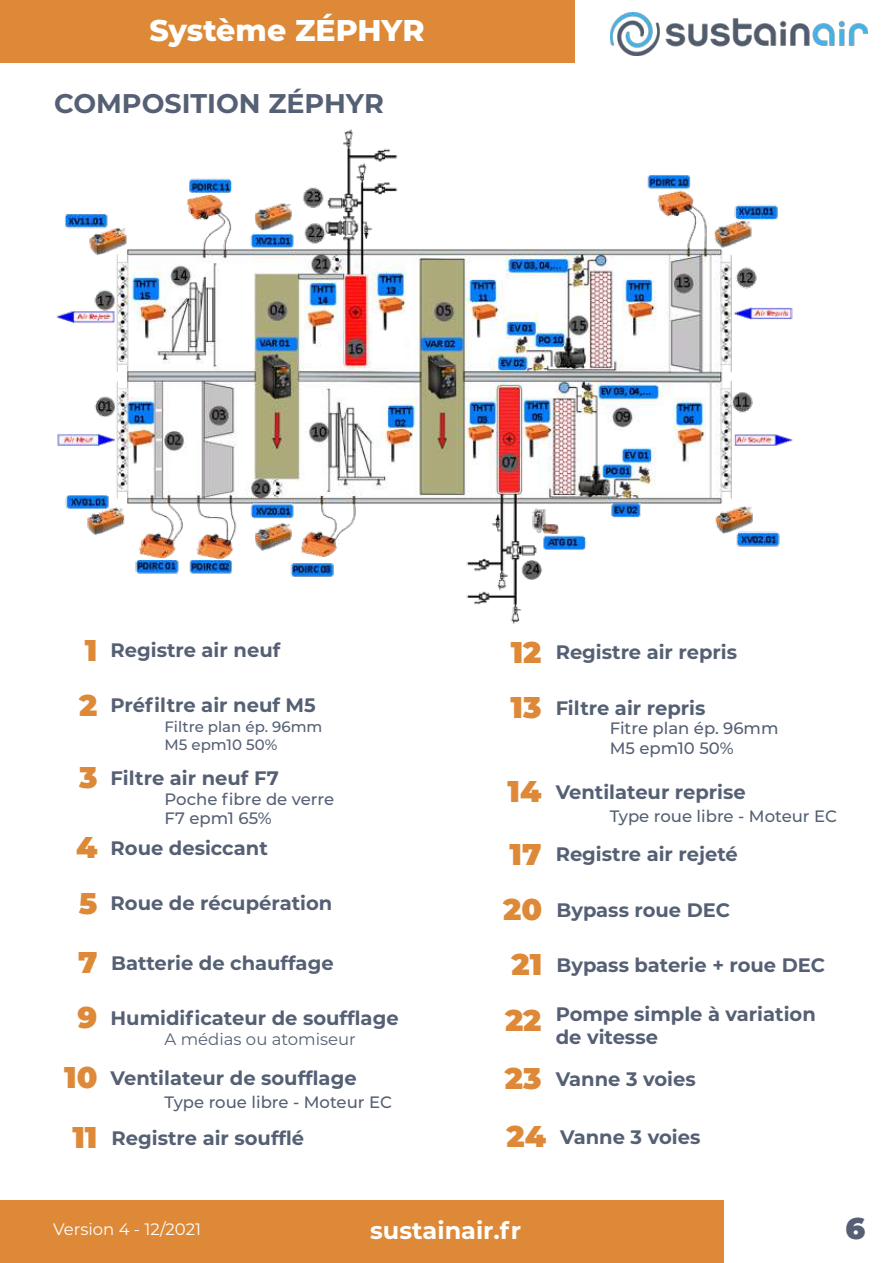
<style>
.page{position:relative;width:893px;height:1263px;background:#fff}
.page>*{position:absolute;margin:0;border:0;box-sizing:border-box;transform-origin:0 0}
.t1{font:800 30px "Montserrat";color:#fff}
.t2{font:900 30px "Montserrat";color:#556074}
.t3{font:700 27px "Montserrat";color:#556074}
.t4{font:700 24px "Montserrat";color:#fff}
.t5{font:700 19.5px/23.4px "Montserrat";color:#556074}
.t6{font:500 16.5px/19.8px "Montserrat";color:#556074}
.t7{font:16.5px "Montserrat";color:#556074}
.t8{font:16.5px "Montserrat";color:#fff}
.t9{font:500 15px/18px "Montserrat";color:#556074}
.s1{font-weight:900;font-size:30px;color:#dd8937}
</style>
<div class="page">
<div style="left:0;top:1201px;width:723px;height:62px;background:#dd8937"></div>
<div style="left:0;top:0;width:574px;height:62px;background:#dd8937"></div>
<img style="left:610px;top:12px;width:257px;height:43px">
<img style="left:56px;top:130px;width:737px;height:493px">
<h1 class="t1" style="left:149px;top:8px;width:277px">Système ZÉPHYR</h1>
<h2 class="t3" style="left:54px;top:84px;width:331px">COMPOSITION ZÉPHYR</h2>
<p class="t5" style="left:85px;top:637px;width:197px"><span class="s1">1</span> Registre air neuf</p>
<p class="t5" style="left:79px;top:693px;width:238px"><span class="s1">2</span> Préfiltre air neuf M5</p>
<p class="t9" style="left:165px;top:717px;width:159px">Filtre plan ép. 96mm<br>M5 epm10 50%</p>
<p class="t5" style="left:79px;top:765px;width:201px"><span class="s1">3</span> Filtre air neuf F7</p>
<p class="t6" style="left:165px;top:788px;width:171px">Poche fibre de verre<br>F7 epm1 65%</p>
<p class="t5" style="left:76px;top:835px;width:193px"><span class="s1">4</span> Roue desiccant</p>
<p class="t5" style="left:79px;top:890px;width:255px"><span class="s1">5</span> Roue de récupération</p>
<p class="t5" style="left:78px;top:950px;width:257px"><span class="s1">7</span> Batterie de chauffage</p>
<p class="t5" style="left:78px;top:1005px;width:322px"><span class="s1">9</span> Humidificateur de soufflage</p>
<p class="t7" style="left:165px;top:1027px;width:193px">A médias ou atomiseur</p>
<p class="t5" style="left:64px;top:1065px;width:294px"><span class="s1">10</span> Ventilateur de soufflage</p>
<p class="t6" style="left:165px;top:1092px;width:229px">Type roue libre - Moteur EC</p>
<p class="t5" style="left:72px;top:1125px;width:233px"><span class="s1">11</span> Registre air soufflé</p>
<p class="t5" style="left:511px;top:640px;width:228px"><span class="s1">12</span> Registre air repris</p>
<p class="t5" style="left:511px;top:695px;width:196px"><span class="s1">13</span> Filtre air repris</p>
<p class="t6" style="left:610px;top:718px;width:170px">Fitre plan ép. 96mm<br>M5 epm10 50%</p>
<p class="t5" style="left:508px;top:779px;width:240px"><span class="s1">14</span> Ventilateur reprise</p>
<p class="t6" style="left:610px;top:805px;width:229px">Type roue libre - Moteur EC</p>
<p class="t5" style="left:510px;top:842px;width:230px"><span class="s1">17</span> Registre air rejeté</p>
<p class="t5" style="left:503px;top:897px;width:228px"><span class="s1">20</span> Bypass roue DEC</p>
<p class="t5" style="left:511px;top:952px;width:315px"><span class="s1">21</span> Bypass baterie + roue DEC</p>
<p class="t5" style="left:556px;top:1001px;width:262px;text-indent:-51px"><span class="s1">22</span> Pompe simple à variation de vitesse</p>
<p class="t5" style="left:505px;top:1066px;width:192px"><span class="s1">23</span> Vanne 3 voies</p>
<p class="t5" style="left:506px;top:1124px;width:195px"><span class="s1">24</span> Vanne 3 voies</p>
<p class="t8" style="left:53px;top:1218px;width:149px">Version 4 - 12/2021</p>
<p class="t4" style="left:370px;top:1213px;width:153px">sustainair.fr</p>
<h1 class="t2" style="left:846px;top:1205px;width:21px">6</h1>
</div>
